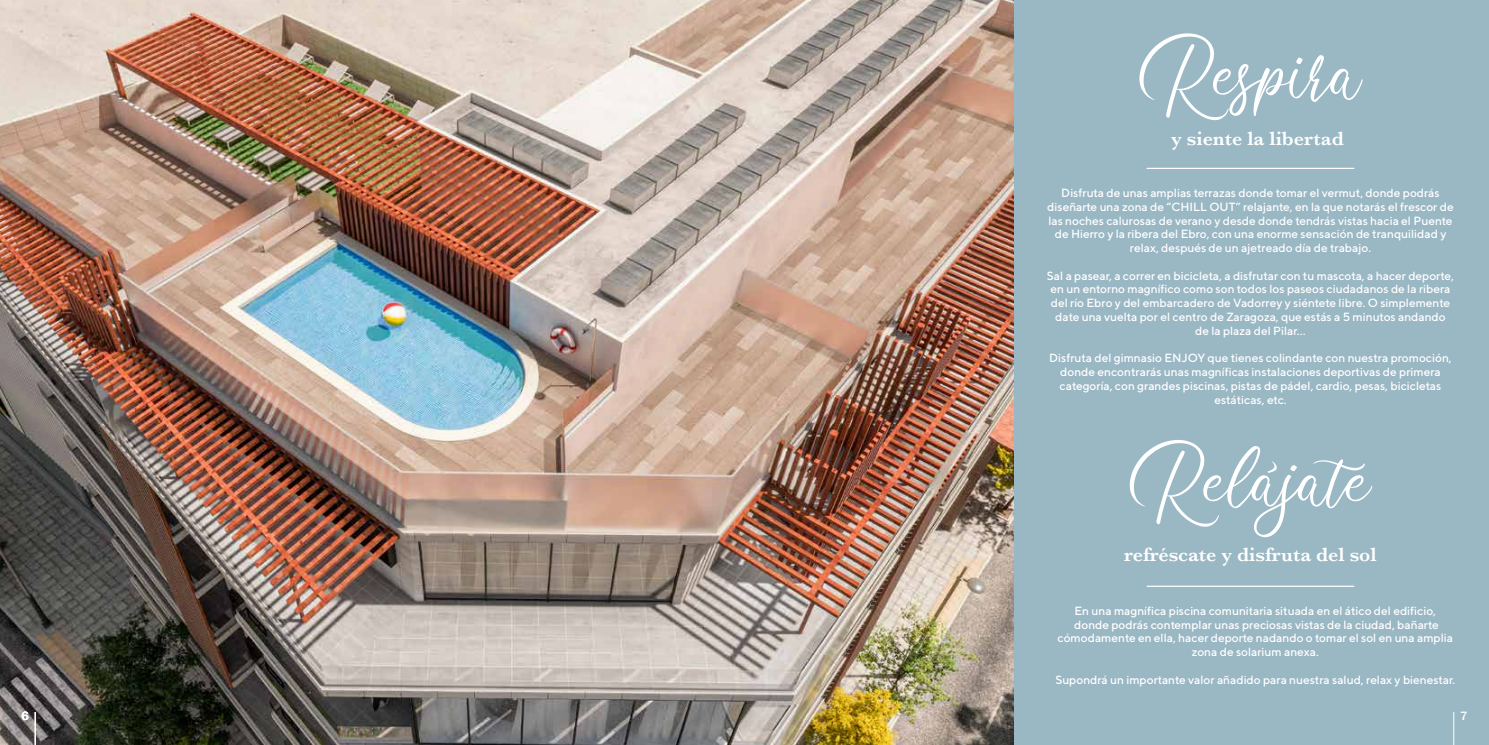
<style>
.page{position:relative;width:1489px;height:745px;background:#fff}
.page>*{position:absolute;margin:0;border:0;box-sizing:border-box;transform-origin:0 0}
.t1{font:96.25px "Clarissa";color:#fff}
.t2{font:600 20px "Baskerville";color:#fff}
.t3{font:500 12.5px "ITC Franklin Gothic Std";color:#fff}
.t4{font:500 11.88px/13.8px "TT Norms";color:#fff;text-align:center}
</style>
<div class="page">
<div style="left:0;top:0;width:1488px;height:744px;background:#9ab7c4"></div>
<img style="left:0;top:0;width:1013px;height:744px">
<svg style="left:1267px;top:461px;width:9px;height:11px"></svg>
<hr style="left:1146px;top:585px;width:207px;height:1px;background:#fff">
<hr style="left:1146px;top:168px;width:207px;height:1px;background:#fff">
<hr style="left:35px;top:711px;width:1px;height:33px;background:#fff">
<hr style="left:1453px;top:711px;width:1px;height:33px;background:#fff">
<h1 class="t1" style="left:1139px;top:31px;width:224px">Respira</h1>
<h2 class="t2" style="left:1171px;top:125px;width:174px">y siente la libertad</h2>
<p class="t4" style="left:1047px;top:186px;width:408px">Disfruta de unas amplias terrazas donde tomar el vermut, donde podrás diseñarte una zona de “CHILL OUT” relajante, en la que notarás el frescor de las noches calurosas de verano y desde donde tendrás vistas hacia el Puente de Hierro y la ribera del Ebro, con una enorme sensación de tranquilidad y relax, después de un ajetreado día de trabajo.</p>
<p class="t4" style="left:1046px;top:268px;width:408px">Sal a pasear, a correr en bicicleta, a disfrutar con tu mascota, a hacer deporte, en un entorno magnífico como son todos los paseos ciudadanos de la ribera del río Ebro y del embarcadero de Vadorrey y siéntete libre. O simplemente date una vuelta por el centro de Zaragoza, que estás a 5 minutos andando de la plaza del Pilar…</p>
<p class="t4" style="left:1049px;top:351px;width:404px">Disfruta del gimnasio ENJOY que tienes colindante con nuestra promoción, donde encontrarás unas magníficas instalaciones deportivas de primera categoría, con grandes piscinas, pistas de pádel, cardio, pesas, bicicletas estáticas, etc.</p>
<h1 class="t1" style="left:1129px;top:438px;width:243px">Relajate</h1>
<h2 class="t2" style="left:1123px;top:540px;width:254px">refréscate y disfruta del sol</h2>
<p class="t4" style="left:1057px;top:603px;width:397px">En una magnífica piscina comunitaria situada en el ático del edificio, donde podrás contemplar unas preciosas vistas de la ciudad, bañarte cómodamente en ella, hacer deporte nadando o tomar el sol en una amplia zona de solarium anexa.</p>
<p class="t4" style="left:1055px;top:672px;width:401px">Supondrá un importante valor añadido para nuestra salud, relax y bienestar.</p>
<p class="t3" style="left:21px;top:708px;width:9px">6</p>
<p class="t3" style="left:1459px;top:708px;width:9px">7</p>
</div>
